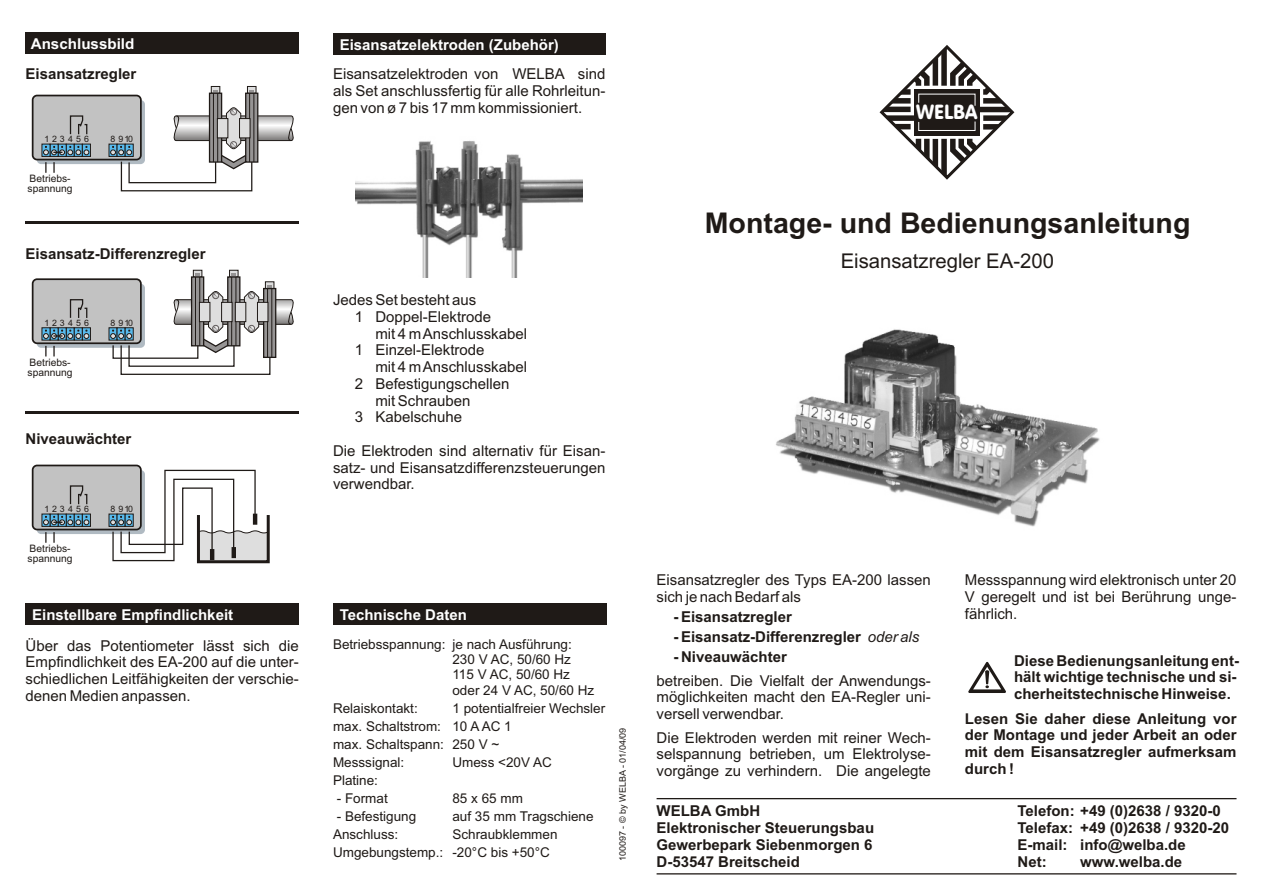
<style>
.page{position:relative;width:1263px;height:893px;background:#fff}
.page>*{position:absolute;margin:0;border:0;box-sizing:border-box;transform-origin:0 0}
.t1{font:700 28.5px "Arial";color:#1f1a17}
.t2{font:20.25px "Arial";color:#1f1a17}
.t3{font:20.25px "VAG Rounded BT";color:#fff}
.t4{font:15px/16.8px "Arial";color:#1f1a17;text-align:justify}
.t5{font:700 15px/16.8px "Arial";color:#1f1a17}
.t6{font:700 15px "Arial";color:#fff}
.t7{font:13.5px/18.1px "Arial";color:#1f1a17}
.t8{font:10.2px/9.9px "Arial";color:#1f1a17}
.t9{font:9px "Arial";color:#1f1a17}
.t10{font:8.85px "Arial";letter-spacing:.335em;color:#1f1a17}
.s1{font-weight:400;font-style:italic}
</style>
<div class="page">
<img style="left:776px;top:329px;width:324px;height:198px">
<svg style="left:879px;top:45px;width:136px;height:135px"></svg>
<svg style="left:968px;top:662px;width:38px;height:31px"></svg>
<div style="left:333px;top:604px;width:273px;height:21px;background:#1f1a17"></div>
<div style="left:26px;top:33px;width:273px;height:21px;background:#1f1a17"></div>
<hr style="left:26px;top:222px;width:273px;height:2px;background:#1f1a17">
<hr style="left:26px;top:412px;width:273px;height:2px;background:#1f1a17">
<img style="left:356px;top:141px;width:227px;height:136px">
<div style="left:333px;top:34px;width:272px;height:21px;background:#1f1a17"></div>
<div style="left:32px;top:95px;width:110px;height:65px;background:#c2c2c2;border:2px solid #1f1a17;border-radius:4px"></div>
<svg style="left:69px;top:115px;width:19px;height:20px"></svg>
<svg style="left:108px;top:86px;width:186px;height:106px"></svg>
<svg style="left:41px;top:143px;width:50px;height:30px"></svg>
<div style="left:26px;top:604px;width:273px;height:21px;background:#1f1a17"></div>
<hr style="left:657px;top:798px;width:579px;height:1px;background:#1f1a17">
<hr style="left:657px;top:873px;width:579px;height:1px;background:#1f1a17">
<div style="left:32px;top:278px;width:110px;height:66px;background:#c2c2c2;border:2px solid #1f1a17;border-radius:4px"></div>
<svg style="left:41px;top:327px;width:50px;height:29px"></svg>
<svg style="left:108px;top:269px;width:186px;height:106px"></svg>
<svg style="left:69px;top:299px;width:19px;height:19px"></svg>
<div style="left:32px;top:465px;width:110px;height:65px;background:#c2c2c2;border:2px solid #1f1a17;border-radius:4px"></div>
<svg style="left:41px;top:513px;width:50px;height:30px"></svg>
<svg style="left:108px;top:469px;width:162px;height:95px"></svg>
<hr style="left:210px;top:549px;width:4px;height:11px;background:#1f1a17">
<hr style="left:253px;top:514px;width:4px;height:11px;background:#1f1a17">
<hr style="left:232px;top:547px;width:4px;height:11px;background:#1f1a17">
<svg style="left:69px;top:485px;width:19px;height:20px"></svg>
<p class="t6" style="left:31px;top:38px;width:105px">Anschlussbild</p>
<p class="t6" style="left:340px;top:39px;width:221px">Eisansatzelektroden (Zubehör)</p>
<p class="t5" style="left:26px;top:67px;width:112px">Eisansatzregler</p>
<p class="t4" style="left:333px;top:67px;width:274px">Eisansatzelektroden von WELBA sind als Set anschlussfertig für alle Rohrleitun&shy;gen von ø 7 bis 17 mm kommissioniert.</p>
<p class="t10" style="left:44px;top:136px;width:46px">123456</p>
<p class="t10" style="left:110px;top:136px;width:24px">8 910</p>
<p class="t8" style="left:28px;top:175px;width:47px">Betriebs&shy;spannung</p>
<p class="t5" style="left:26px;top:246px;width:182px">Eisansatz-Differenzregler</p>
<p class="t10" style="left:44px;top:320px;width:46px">123456</p>
<p class="t10" style="left:110px;top:320px;width:24px">8 910</p>
<p class="t8" style="left:28px;top:358px;width:47px">Betriebs&shy;spannung</p>
<p class="t5" style="left:26px;top:431px;width:107px">Niveauwächter</p>
<p class="t10" style="left:44px;top:506px;width:46px">123456</p>
<p class="t10" style="left:110px;top:506px;width:24px">8 910</p>
<p class="t8" style="left:28px;top:545px;width:47px">Betriebs&shy;spannung</p>
<p class="t6" style="left:32px;top:609px;width:202px">Einstellbare Empfindlichkeit</p>
<p class="t4" style="left:26px;top:638px;width:275px">Über das Potentiometer lässt sich die Empfindlichkeit des EA-200 auf die unter&shy;schiedlichen Leitfähigkeiten der verschie&shy;denen Medien anpassen.</p>
<p class="t4" style="left:333px;top:293px;width:145px">Jedes Set besteht aus</p>
<p class="t4" style="left:355px;top:310px;width:138px">1 Doppel-Elektrode</p>
<p class="t4" style="left:375px;top:326px;width:153px">mit 4 m Anschlusskabel</p>
<p class="t4" style="left:355px;top:343px;width:131px">1 Einzel-Elektrode</p>
<p class="t4" style="left:375px;top:360px;width:153px">mit 4 m Anschlusskabel</p>
<p class="t4" style="left:355px;top:377px;width:156px">2 Befestigungschellen</p>
<p class="t4" style="left:375px;top:393px;width:97px">mit Schrauben</p>
<p class="t4" style="left:355px;top:410px;width:109px">3 Kabelschuhe</p>
<p class="t4" style="left:333px;top:444px;width:274px">Die Elektroden sind alternativ für Eisan&shy;satz- und Eisansatzdifferenzsteuerungen verwendbar.</p>
<p class="t6" style="left:340px;top:609px;width:129px">Technische Daten</p>
<p class="t7" style="left:452px;top:638px;width:143px;line-height:15.1px;text-indent:-119px">Betriebsspannung: je nach Ausführung:<br>230 V AC, 50/60 Hz<br>115 V AC, 50/60 Hz oder 24 V AC, 50/60 Hz</p>
<p class="t7" style="left:333px;top:700px;width:86px">Relaiskontakt:</p>
<p class="t7" style="left:333px;top:700px;width:274px;text-indent:119px">1 potentialfreier Wechsler max. Schaltstrom: 10 A AC 1<br>max. Schaltspann: 250 V ~<br>Messsignal:</p>
<p class="t7" style="left:452px;top:754px;width:101px">Umess &lt;20V AC</p>
<p class="t7" style="left:333px;top:772px;width:47px">Platine:</p>
<p class="t7" style="left:337px;top:791px;width:53px">- Format</p>
<p class="t7" style="left:452px;top:791px;width:72px">85 x 65 mm</p>
<p class="t7" style="left:337px;top:809px;width:81px">- Befestigung</p>
<p class="t7" style="left:452px;top:809px;width:143px">auf 35 mm Tragschiene</p>
<p class="t7" style="left:333px;top:827px;width:67px">Anschluss:</p>
<p class="t7" style="left:333px;top:827px;width:226px;text-indent:119px">Schraubklemmen<br>Umgebungstemp.: -20°C bis +50°C</p>
<p class="t9" style="left:619px;top:861px;width:135px;rotate:-90deg">100097 - © by WELBA - 01/04/09</p>
<h2 class="t3" style="left:916px;top:104px;width:63px">WELBA</h2>
<h1 class="t1" style="left:705px;top:212px;width:487px">Montage- und Bedienungsanleitung</h1>
<h2 class="t2" style="left:841px;top:254px;width:215px">Eisansatzregler EA-200</h2>
<p class="t4" style="left:657px;top:573px;width:276px">Eisansatzregler des Typs EA-200 lassen sich je nach Bedarf als</p>
<p class="t5" style="left:673px;top:610px;width:120px">- Eisansatzregler</p>
<p class="t5" style="left:673px;top:630px;width:247px">- Eisansatz-Differenzregler <span class="s1">oder als</span></p>
<p class="t5" style="left:673px;top:650px;width:115px">- Niveauwächter</p>
<p class="t4" style="left:657px;top:673px;width:276px">betreiben. Die Vielfalt der Anwendungs&shy;möglichkeiten macht den EA-Regler uni&shy;versell verwendbar.</p>
<p class="t4" style="left:657px;top:730px;width:276px">Die Elektroden werden mit reiner Wech&shy;selspannung betrieben, um Elektrolyse&shy;vorgänge zu verhindern. Die angelegte</p>
<p class="t4" style="left:965px;top:573px;width:273px">Messspannung wird elektronisch unter 20<br>V geregelt und ist bei Berührung unge&shy;fährlich.</p>
<p class="t5" style="left:1014px;top:653px;width:227px">Diese Bedienungsanleitung ent&shy;hält wichtige technische und si&shy;cherheitstechnische Hinweise.</p>
<p class="t5" style="left:965px;top:711px;width:273px;text-align:justify">Lesen Sie daher diese Anleitung vor der Montage und jeder Arbeit an oder mit dem Eisansatzregler aufmerksam durch !</p>
<p class="t5" style="left:657px;top:804px;width:219px">WELBA GmbH<br>Elektronischer Steuerungsbau<br>Gewerbepark Siebenmorgen 6<br>D-53547 Breitscheid</p>
<p class="t5" style="left:1018px;top:804px;width:205px">Telefon: +49 (0)2638 / 9320-0<br>Telefax:<br>E-mail:<br>Net:</p>
<p class="t5" style="left:1080px;top:821px;width:150px">+49 (0)2638 / 9320-20 info@welba.de www.welba.de</p>
</div>
